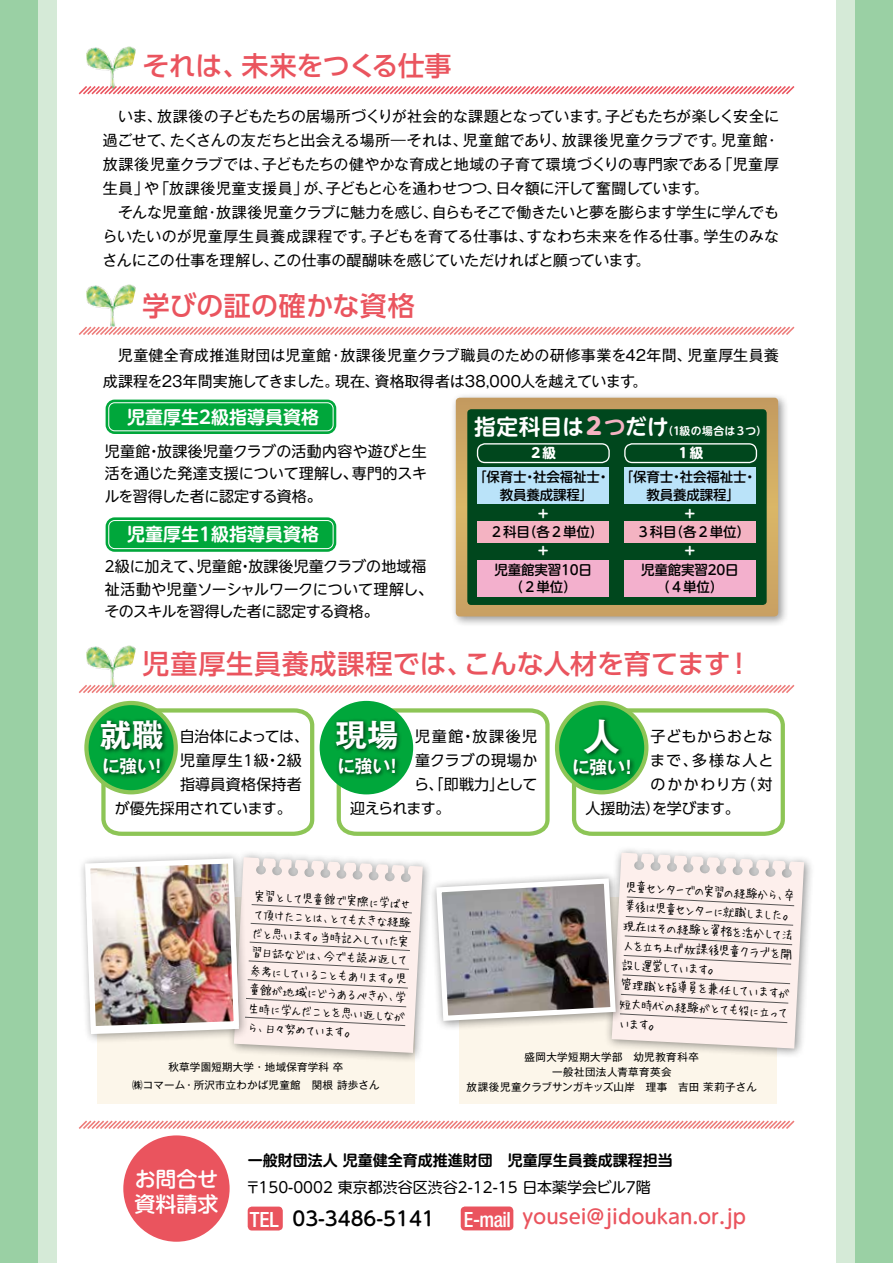
<style>
.page{position:relative;width:893px;height:1263px;background:#fff}
.page>*{position:absolute;margin:0;border:0;box-sizing:border-box;transform-origin:0 0}
.t1{font:700 37.5px "Gothic MB101 Pr 6 De";color:#fff}
.t2{font:700 31.5px "Gothic MB101 Pr 6 De";color:#fff}
.t3{font:500 27px "UD Shin Go Pro";color:#ea545e}
.t4{font:500 27px "UD Shin Go Pro";letter-spacing:-.02em;color:#ea545e}
.t5{font:500 21px/25.5px "UD Shin M Go Pr 6";color:#fff}
.t6{font:500 19.5px "UD Shin M Go Pr 6";color:#ea545e}
.t7{font:700 18px "UD Shin M Go Pr 6 De";color:#fff}
.t8{font:700 18px "Gothic MB101 Pr 6 De";letter-spacing:-.025em;color:#fff}
.t9{font:15px/24px "Gothic MB101 Pr 6";letter-spacing:-.005em;color:#000}
.t10{font:15px/22.5px "UD Shin M Go Pr 6";color:#000;text-align:justify}
.t11{font:15px "UD Shin Go Pr 6 N";letter-spacing:.005em;color:#000}
.t12{font:700 15px "UD Shin M Go Pr 6 De";color:#000}
.t13{font:15px "UD Shin Go Pr 6 N";letter-spacing:-.02em;color:#000}
.t14{font:15px "UD Shin Go Pr 6 N";letter-spacing:-.015em;color:#000}
.t15{font:15px "UD Shin Go Pr 6 N";letter-spacing:-.03em;color:#000}
.t16{font:15px "UD Shin Go Pr 6 N";letter-spacing:-.035em;color:#000}
.t17{font:15px "UD Shin Go Pr 6 N";letter-spacing:.035em;color:#000}
.t18{font:15px "UD Shin Go Pr 6 N";letter-spacing:.025em;color:#000}
.t19{font:500 13.5px/17.5px "UD Shin M Go Pr 6";letter-spacing:-.015em;color:#000}
.t20{font:700 13.5px "UD Shin M Go Pr 6";color:#fff}
.t21{font:12.6px/19.5px "Hui Font";color:#000;scale:.91 1}
.t22{font:12.15px/18.8px "Hui Font";color:#000;text-align:justify;scale:.92 1}
.t23{font:700 10.8px "UD Shin M Go Pr 6 De";letter-spacing:.035em;color:#fff}
.t24{font:10.5px/15px "Gothic MB101 Pr 6 N";letter-spacing:.02em;color:#000;text-align:center}
.s1{font-size:21.6px}
.s2{font-family:"UD Shin M Go Pr 6";font-weight:800;font-size:22.95px;color:#f4b3c2}
.s3{font-size:21.6px;color:#f4b3c2}
.s4{font-family:"Helvetica Neue LT Std";font-stretch:condensed;font-size:21px;color:#fff}
.s5{color:#000}
</style>
<div class="page">
<div style="left:460px;top:898px;width:317px;height:206px;background:#fcf6ea"></div>
<div style="left:98px;top:898px;width:317px;height:206px;background:#fcf6ea"></div>
<div style="left:248px;top:1206px;width:35px;height:24px;background:#ea545e;border-radius:4px"></div>
<div style="left:461px;top:1206px;width:52px;height:24px;background:#ea545e;border-radius:4px"></div>
<img style="left:86px;top:46px;width:50px;height:38px">
<img style="left:86px;top:284px;width:50px;height:41px">
<img style="left:86px;top:645px;width:50px;height:38px">
<div style="left:123px;top:1135px;width:107px;height:107px;background:#ea545e;border-radius:50%"></div>
<div style="left:837px;top:0;width:56px;height:1263px;background:#d5ead7"></div>
<div style="left:856px;top:0;width:37px;height:1263px;background:#9ad0a4"></div>
<div style="left:0;top:0;width:56px;height:1263px;background:#d5ead7"></div>
<div style="left:0;top:0;width:37px;height:1263px;background:#9ad0a4"></div>
<svg style="left:99px;top:706px;width:216px;height:130px"></svg>
<svg style="left:86px;top:703px;width:90px;height:89px;background:#1bac40"></svg>
<div style="left:84px;top:701px;width:94px;height:93px;border:4px solid #8dc556;border-radius:50%"></div>
<div style="left:98px;top:717px;width:70px;height:63px;background:#000;opacity:.75"></div>
<svg style="left:334px;top:706px;width:216px;height:130px"></svg>
<div style="left:322px;top:703px;width:89px;height:89px;background:#00a73b;border-radius:50%"></div>
<div style="left:320px;top:701px;width:93px;height:93px;border:4px solid #00a73b;border-radius:50%"></div>
<div style="left:333px;top:717px;width:70px;height:63px;background:#000;opacity:.75"></div>
<svg style="left:570px;top:706px;width:215px;height:130px"></svg>
<svg style="left:557px;top:703px;width:89px;height:89px;background:#17ac3f"></svg>
<div style="left:555px;top:701px;width:93px;height:93px;border:4px solid #8dc556;border-radius:50%"></div>
<div style="left:571px;top:716px;width:65px;height:65px;background:#000;opacity:.75"></div>
<div style="left:106px;top:400px;width:230px;height:34px;background:#00a73b;border-radius:9px"></div>
<div style="left:108px;top:402px;width:226px;height:29px;border:1px solid #fff;border-radius:6px"></div>
<div style="left:106px;top:517px;width:230px;height:35px;background:#00a73b;border-radius:9px"></div>
<div style="left:108px;top:520px;width:226px;height:29px;border:1px solid #fff;border-radius:6px"></div>
<div style="left:226px;top:850px;width:207px;height:213px;background:#000;opacity:.45"></div>
<div style="left:604px;top:845px;width:210px;height:214px;background:#000;opacity:.45"></div>
<div style="left:78px;top:851px;width:171px;height:193px;background:#fefefe"></div>
<img style="left:82px;top:856px;width:341px;height:197px">
<div style="left:429px;top:871px;width:197px;height:160px;background:#fff"></div>
<svg style="left:434px;top:853px;width:370px;height:195px"></svg>
<svg style="left:78px;top:683px;width:717px;height:10px"></svg>
<svg style="left:78px;top:1120px;width:717px;height:9px"></svg>
<svg style="left:78px;top:84px;width:717px;height:11px"></svg>
<svg style="left:79px;top:325px;width:716px;height:10px"></svg>
<div style="left:451px;top:392px;width:338px;height:236px;background:#000;opacity:.4"></div>
<svg style="left:456px;top:398px;width:322px;height:218px;background:#caa362"></svg>
<div style="left:467px;top:409px;width:300px;height:196px;background:#00471d;border-radius:4px"></div>
<div style="left:477px;top:443px;width:133px;height:20px;border:1px solid #fff;border-radius:8px"></div>
<div style="left:624px;top:443px;width:133px;height:20px;border:1px solid #fff;border-radius:8px"></div>
<div style="left:478px;top:467px;width:131px;height:36px;background:#bae3f9"></div>
<div style="left:624px;top:467px;width:132px;height:36px;background:#bae3f9"></div>
<div style="left:478px;top:521px;width:131px;height:21px;background:#f4b3c2"></div>
<div style="left:624px;top:521px;width:132px;height:21px;background:#f4b3c2"></div>
<div style="left:478px;top:560px;width:131px;height:36px;background:#f3b0cd"></div>
<div style="left:624px;top:560px;width:132px;height:36px;background:#f3b0cd"></div>
<h3 class="t4" style="left:143px;top:43px;width:310px">それは、未来をつくる仕事</h3>
<p class="t9" style="left:103px;top:103px;width:678px">　いま、放課後の子どもたちの居場所づくりが社会的な課題となっています。子どもたちが楽しく安全に過ごせて、たくさんの友だちと出会える場所―それは、児童館であり、放課後児童クラブです。児童館・放課後児童クラブでは、子どもたちの健やかな育成と地域の子育て環境づくりの専門家である「児童厚生員」や「放課後児童支援員」が、子どもと心を通わせつつ、日々額に汗して奮闘しています。<br>　そんな児童館・放課後児童クラブに魅力を感じ、自らもそこで働きたいと夢を膨らます学生に学んでもらいたいのが児童厚生員養成課程です。子どもを育てる仕事は、すなわち未来を作る仕事。学生のみなさんにこの仕事を理解し、この仕事の醍醐味を感じていただければと願っています。</p>
<h3 class="t3" style="left:143px;top:284px;width:274px">学びの証の確かな資格</h3>
<p class="t9" style="left:103px;top:342px;width:678px;line-height:25.5px">　児童健全育成推進財団は児童館・放課後児童クラブ職員のための研修事業を42年間、児童厚生員養成課程を23年間実施してきました。現在、資格取得者は38,000人を越えています。</p>
<p class="t7" style="left:127px;top:401px;width:193px">児童厚生2級指導員資格</p>
<p class="t10" style="left:104px;top:439px;width:324px">児童館・放課後児童クラブの活動内容や遊びと生活を通じた発達支援について理解し、専門的スキルを習得した者に認定する資格。</p>
<p class="t7" style="left:127px;top:519px;width:193px">児童厚生1級指導員資格</p>
<p class="t10" style="left:104px;top:554px;width:330px;text-align:left">2級に加えて、児童館・放課後児童クラブの地域福祉活動や児童ソーシャルワークについて理解し、そのスキルを習得した者に認定する資格。</p>
<p class="t23" style="left:474px;top:421px;width:294px"><span class="s1">指定科目は</span><span class="s2">２</span><span class="s3">つ</span><span class="s1">だけ</span>（1級の場合は３つ）</p>
<p class="t20" style="left:529px;top:441px;width:28px">２級</p>
<p class="t20" style="left:677px;top:441px;width:28px">１級</p>
<p class="t19" style="left:500px;top:467px;width:112px;text-indent:-27px">「保育士・社会福祉士・教員養成課程」</p>
<p class="t20" style="left:537px;top:502px;width:15px">＋</p>
<p class="t19" style="left:490px;top:522px;width:115px">２科目（各２単位）</p>
<p class="t20" style="left:537px;top:539px;width:15px">＋</p>
<p class="t19" style="left:494px;top:560px;width:99px;text-align:center">児童館実習10日（２単位）</p>
<p class="t19" style="left:647px;top:467px;width:112px;text-indent:-27px">「保育士・社会福祉士・教員養成課程」</p>
<p class="t20" style="left:683px;top:502px;width:15px">＋</p>
<p class="t19" style="left:637px;top:522px;width:115px">３科目（各２単位）</p>
<p class="t20" style="left:683px;top:539px;width:15px">＋</p>
<p class="t19" style="left:641px;top:560px;width:99px;text-align:center">児童館実習20日（４単位）</p>
<h3 class="t3" style="left:143px;top:641px;width:611px">児童厚生員養成課程では、こんな人材を育てます！</h3>
<h2 class="t2" style="left:100px;top:709px;width:65px">就職</h2>
<p class="t8" style="left:102px;top:751px;width:61px">に強い!</p>
<p class="t15" style="left:180px;top:724px;width:131px">自治体によっては、</p>
<p class="t16" style="left:180px;top:748px;width:123px">児童厚生１級・２級</p>
<p class="t11" style="left:180px;top:772px;width:123px">指導員資格保持者</p>
<p class="t13" style="left:115px;top:796px;width:178px">が優先採用されています。</p>
<h2 class="t2" style="left:335px;top:709px;width:65px">現場</h2>
<p class="t8" style="left:337px;top:751px;width:61px">に強い!</p>
<p class="t11" style="left:415px;top:724px;width:123px">児童館・放課後児</p>
<p class="t17" style="left:415px;top:748px;width:124px">童クラブの現場か</p>
<p class="t11" style="left:414px;top:772px;width:125px">ら、「即戦力」として</p>
<p class="t11" style="left:350px;top:796px;width:102px">迎えられます。</p>
<h1 class="t1" style="left:583px;top:705px;width:39px">人</h1>
<p class="t8" style="left:572px;top:752px;width:61px">に強い!</p>
<p class="t18" style="left:651px;top:724px;width:123px">子どもからおとな</p>
<p class="t11" style="left:650px;top:748px;width:125px">まで、多様な人と</p>
<p class="t11" style="left:651px;top:772px;width:123px">のかかわり方（対</p>
<p class="t14" style="left:585px;top:796px;width:156px">人援助法）を学びます。</p>
<p class="t22" style="left:254px;top:886px;width:173px;rotate:3deg">実習として児童館で実際に学ばせて頂けたことは、とても大きな経験だと思います。当時記入していた実習日誌などは、今でも読み返して参考にしていることもあります。児童館が地域にどうあるべきか、学生時に学んだことを思い返しながら、日々努めています。</p>
<p class="t21" style="left:626px;top:877px;width:188px;rotate:3deg">児童センターでの実習の経験から、卒業後は児童センターに就職しました。現在はその経験と資格を活かして法人を立ち上げ放課後児童クラブを開設し運営しています。<br>管理職と指導員を兼任していますが短大時代の経験がとても役に立っています。</p>
<p class="t24" style="left:132px;top:1057px;width:249px;line-height:18px">秋草学園短期大学・地域保育学科 卒<br>㈱コマーム・所沢市立わかば児童館 関根 詩歩さん</p>
<p class="t24" style="left:467px;top:1048px;width:292px">盛岡大学短期大学部　幼児教育科卒<br>一般社団法人青草育英会<br>放課後児童クラブサンガキッズ山岸　理事　吉田 茉莉子さん</p>
<h3 class="t5" style="left:134px;top:1165px;width:86px">お問合せ資料請求</h3>
<p class="t12" style="left:248px;top:1148px;width:426px">一般財団法人 児童健全育成推進財団　児童厚生員養成課程担当</p>
<p class="t10" style="left:246px;top:1175px;width:407px">〒150-0002 東京都渋谷区渋谷2-12-15 日本薬学会ビル7階</p>
<h3 class="t6" style="left:250px;top:1200px;width:498px"><span class="s4">TEL</span> <span class="s5">03-3486-5141 　</span> <span class="s4">E-mail</span> yousei@jidoukan.or.jp</h3>
</div>
